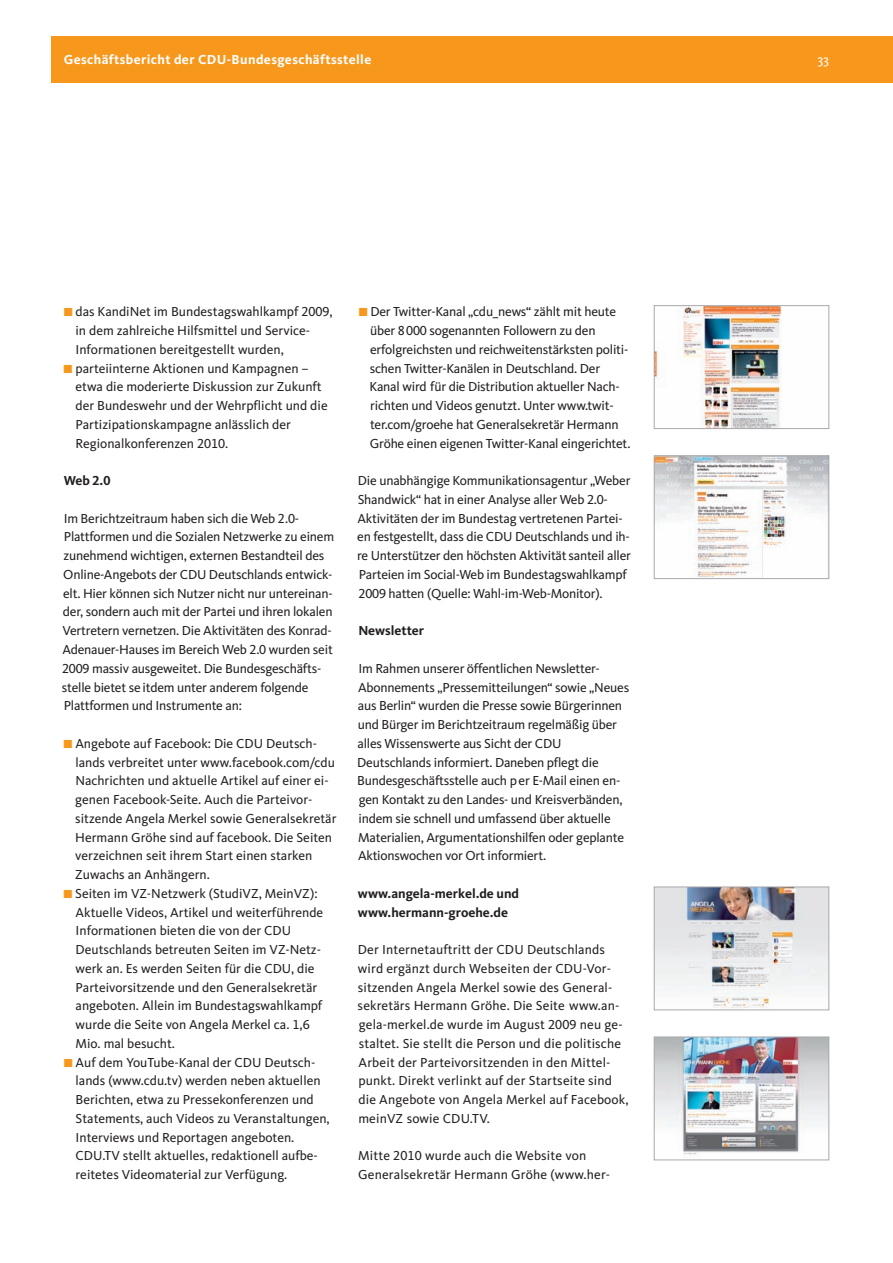
<style>
.page{position:relative;width:893px;height:1263px;background:#fff}
.page>*{position:absolute;margin:0;border:0;box-sizing:border-box;transform-origin:0 0}
.t1{font:13.5px/18.8px "CDU Kievit Tab";letter-spacing:-.01em;color:#231f20}
.t2{font:13.5px/18.8px "CDU Kievit Tab";letter-spacing:.01em;color:#231f20}
.t3{font:700 13.5px/18.8px "CDU Kievit Tab";color:#231f20}
.t4{font:700 13.5px "CDU Kievit";letter-spacing:.03em;color:#fff}
.t5{font:13.5px "CDU Kievit";color:#fff}
</style>
<div class="page">
<div style="left:51px;top:36px;width:842px;height:47px;background:#f7981d"></div>
<img style="left:656px;top:307px;width:126px;height:120px">
<div style="left:654px;top:305px;width:175px;height:124px;border:1px solid #a8a9ad"></div>
<img style="left:656px;top:457px;width:171px;height:120px">
<div style="left:654px;top:455px;width:175px;height:124px;border:1px solid #a8a9ad"></div>
<img style="left:656px;top:888px;width:171px;height:120px">
<div style="left:654px;top:886px;width:175px;height:124px;border:1px solid #a8a9ad"></div>
<img style="left:656px;top:1038px;width:171px;height:117px">
<div style="left:654px;top:1036px;width:175px;height:124px;border:1px solid #a8a9ad"></div>
<p class="t4" style="left:64px;top:55px;width:309px">Geschäftsbericht der CDU-Bundesgeschäftsstelle</p>
<p class="t5" style="left:817px;top:55px;width:13px">33</p>
<p class="t1" style="left:75px;top:304px;width:259px">das KandiNet im Bundestagswahlkampf 2009, in dem zahlreiche Hilfsmittel und Service-Informationen bereitgestellt wurden, parteiinterne Aktionen und Kampagnen – etwa die moderierte Diskussion zur Zukunft der Bundeswehr und der Wehrpflicht und die Partizipationskampagne anlässlich der Regionalkonferenzen 2010.</p>
<p class="t3" style="left:64px;top:473px;width:48px">Web 2.0</p>
<p class="t1" style="left:62px;top:510px;width:274px">Im Berichtzeitraum haben sich die Web 2.0- Plattformen und die Sozialen Netzwerke zu einem zunehmend wichtigen, externen Bestand teil des Online-Angebots der CDU Deutschlands entwick - elt. Hier können sich Nutzer nicht nur untereinan&shy;der, sondern auch mit der Partei und ihren lokalen Vertretern vernetzen. Die Aktivitäten des Konrad-Adenauer-Hauses im Bereich Web 2.0 wurden seit 2009 massiv ausgeweitet. Die Bundesge schäfts - stelle bietet se itdem unter anderem folgende Plattformen und Instrumente an:</p>
<p class="t1" style="left:75px;top:735px;width:263px">Angebote auf Facebook: Die CDU Deutsch - lands verbreitet unter www.facebook.com/cdu Nachrichten und aktuelle Artikel auf einer ei&shy;genen Facebook-Seite. Auch die Par teivor - sitzende Angela Merkel sowie Ge ner al sekretär Hermann Gröhe sind auf facebook. Die Seiten verzeichnen seit ihrem Start einen starken Zuwachs an Anhängern.<br>Seiten im VZ-Netzwerk (StudiVZ, MeinVZ):<br>Aktuelle Videos, Artikel und weiterführende Informationen bieten die von der CDU Deutsch lands betreuten Seiten im VZ-Netz - werk an. Es werden Seiten für die CDU, die Parteivorsitzende und den General se kre tär angeboten. Allein im Bundes tagswahlkampf wurde die Seite von Angela Merkel ca. 1,6<br>Mio. mal besucht.<br>Auf dem YouTube-Kanal der CDU Deutsch - lands (www.cdu.tv) werden neben aktuellen Berichten, etwa zu Pressekonferenzen und Statements, auch Videos zu Veranstaltungen, Interviews und Reportagen angeboten.<br>CDU.TV stellt aktuelles, redaktionell aufbe&shy;reitetes Videomaterial zur Verfügung.</p>
<p class="t1" style="left:370px;top:304px;width:262px">Der Twitter-Kanal „cdu_news“ zählt mit heute über 8000 sogenannten Followern zu den erfolg reichsten und reichweitenstärksten politi&shy;schen Twitter-Kanälen in Deutschland. Der Kanal wird für die Distribution aktueller Nach - richten und Videos genutzt. Unter www.twit&shy;ter.com/groehe hat Generalsekretär Hermann Gröhe einen eigenen Twitter-Kanal eingerichtet.</p>
<p class="t1" style="left:357px;top:473px;width:275px">Die unabhängige Kommunikationsagentur „We ber Shandwick“ hat in einer Analyse aller Web 2.0- Aktivitäten der im Bundestag vertretenen Par tei - en festgestellt, dass die CDU Deutsch lands und ih&shy;re Unterstützer den höchsten Ak tivität s anteil aller Parteien im Social-Web im Bundestagswahlkampf 2009 hatten (Quelle: Wahl-im-Web-Monitor).</p>
<p class="t3" style="left:358px;top:623px;width:67px">Newsletter</p>
<p class="t1" style="left:357px;top:660px;width:274px">Im Rahmen unserer öffentlichen Newsletter-Abonnements „Pressemitteilungen“ sowie „Neu es aus Berlin“ wurden die Presse sowie Bürgerinnen und Bürger im Berichtzeitraum regelmäßig über alles Wissenswerte aus Sicht der CDU Deutschlands informiert. Daneben pflegt die Bundesge schäfts stelle auch per E-Mail einen en&shy;gen Kontakt zu den Landes- und Kreisverbänden, indem sie schnell und umfassend über aktuelle Materi al ien, Argumentationshilfen oder geplante Aktions wochen vor Ort informiert.</p>
<p class="t3" style="left:358px;top:885px;width:163px">www.angela-merkel.de und www.hermann-groehe.de</p>
<p class="t2" style="left:358px;top:941px;width:272px">Der Internetauftritt der CDU Deutschlands wird ergänzt durch Webseiten der CDU-Vor - sitzenden Angela Merkel sowie des General - sekretärs Her mann Gröhe. Die Seite www.an&shy;gela-merkel.de wurde im August 2009 neu ge&shy;staltet. Sie stellt die Person und die politische Arbeit der Partei vor sitzenden in den Mittel - punkt. Direkt verlinkt auf der Startseite sind die Angebote von Angela Merkel auf Facebook, meinVZ sowie CDU.TV.</p>
<p class="t2" style="left:358px;top:1148px;width:253px">Mitte 2010 wurde auch die Website von<br>General sekretär Hermann Gröhe (www.her-</p>
</div>
